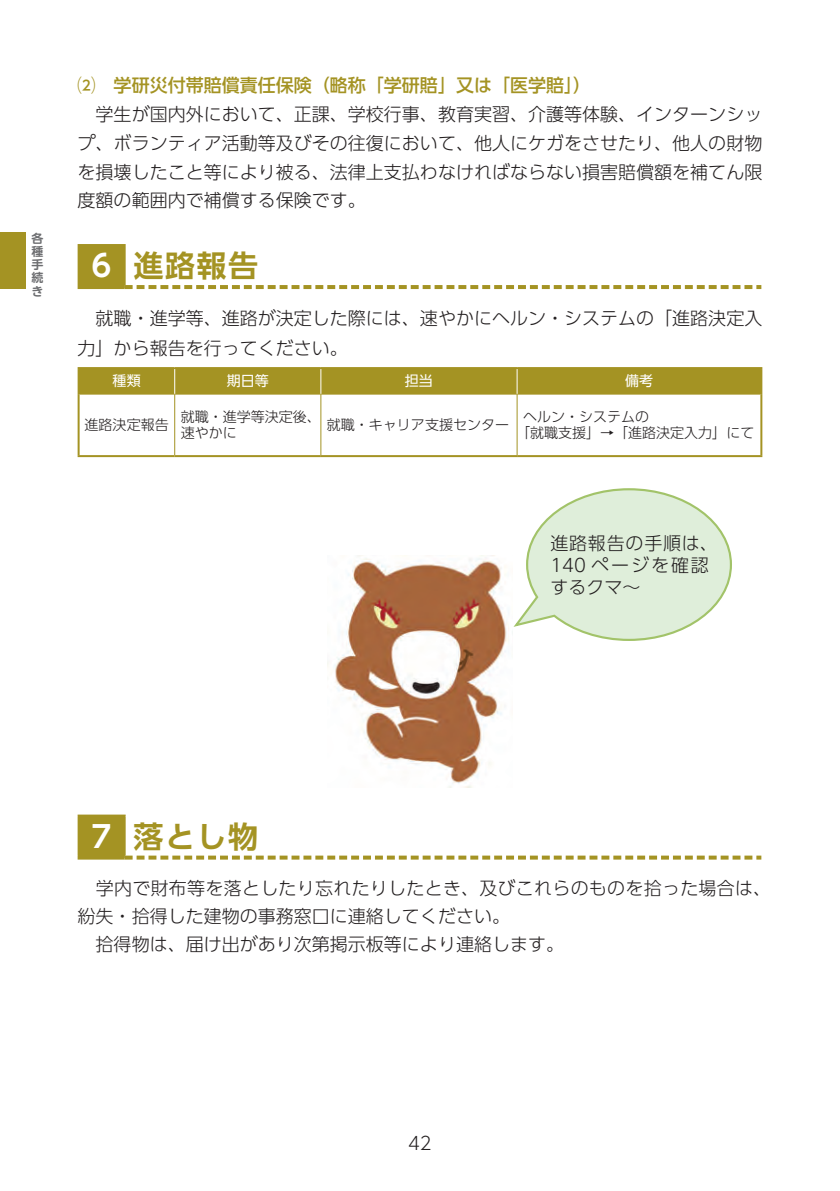
<style>
.page{position:relative;width:840px;height:1191px;background:#fff}
.page>*{position:absolute;margin:0;border:0;box-sizing:border-box;transform-origin:0 0}
.t1{font:700 30px "UD Shin Go Pr 6 De";letter-spacing:.05em;color:#a49323}
.t2{font:300 18px/28.8px "UD Shin Go Pro";color:#231f20}
.t3{font:500 18px "UD Shin Go Pro";color:#a49323}
.t4{font:300 18px/22px "UD Shin Go Pro";letter-spacing:.045em;color:#231f20}
.t5{font:300 18px "UD Shin Go Pr 6";color:#231f20}
.t6{font:300 14px/16px "UD Shin Go Pro";color:#231f20}
.t7{font:14px "UD Shin Go Pro";color:#fff}
.t8{font:700 12px/13.2px "UD Shin M Go Pr 6 De";color:#6c6d70;text-align:justify}
.s1{color:#fff}
</style>
<div class="page">
<div style="left:0;top:232px;width:26px;height:56px;background:#a49323"></div>
<div style="left:79px;top:245px;width:46px;height:42px;background:#a49323"></div>
<hr style="left:78px;top:244px;width:48px;height:2px;background:#a49323">
<hr style="left:78px;top:246px;width:2px;height:39px;background:#a49323">
<hr style="left:124px;top:246px;width:2px;height:39px;background:#a49323">
<svg style="left:125px;top:285px;width:636px;height:4px"></svg>
<hr style="left:78px;top:285px;width:47px;height:4px;background:#a49323">
<hr style="left:80px;top:394px;width:95px;height:1px;background:#a49323">
<hr style="left:175px;top:394px;width:146px;height:1px;background:#a49323">
<hr style="left:321px;top:394px;width:196px;height:1px;background:#a49323">
<hr style="left:517px;top:394px;width:243px;height:1px;background:#a49323">
<hr style="left:174px;top:394px;width:1px;height:61px;background:#a49323">
<hr style="left:320px;top:394px;width:1px;height:61px;background:#a49323">
<hr style="left:516px;top:394px;width:1px;height:61px;background:#a49323">
<hr style="left:78px;top:367px;width:97px;height:2px;background:#a49323">
<hr style="left:175px;top:367px;width:146px;height:2px;background:#a49323">
<hr style="left:321px;top:367px;width:196px;height:2px;background:#a49323">
<hr style="left:517px;top:367px;width:245px;height:2px;background:#a49323">
<hr style="left:760px;top:369px;width:2px;height:25px;background:#a49323">
<hr style="left:78px;top:394px;width:2px;height:61px;background:#a49323">
<hr style="left:760px;top:394px;width:2px;height:61px;background:#a49323">
<hr style="left:78px;top:455px;width:97px;height:2px;background:#a49323">
<hr style="left:175px;top:455px;width:146px;height:2px;background:#a49323">
<hr style="left:321px;top:455px;width:196px;height:2px;background:#a49323">
<hr style="left:517px;top:455px;width:245px;height:2px;background:#a49323">
<hr style="left:78px;top:369px;width:2px;height:25px;background:#a49323">
<div style="left:80px;top:369px;width:680px;height:25px;background:#a49323"></div>
<div style="left:79px;top:815px;width:46px;height:42px;background:#a49323"></div>
<hr style="left:78px;top:814px;width:48px;height:2px;background:#a49323">
<hr style="left:78px;top:816px;width:2px;height:39px;background:#a49323">
<hr style="left:124px;top:816px;width:2px;height:39px;background:#a49323">
<svg style="left:125px;top:855px;width:636px;height:4px"></svg>
<hr style="left:78px;top:855px;width:47px;height:4px;background:#a49323">
<img style="left:327px;top:555px;width:182px;height:232px">
<svg style="left:513px;top:488px;width:219px;height:153px"></svg>
<p class="t8" style="left:31px;top:231px;width:13px">各種手続き</p>
<p class="t3" style="left:78px;top:71px;width:515px">⑵　学研災付帯賠償責任保険（略称「学研賠」又は「医学賠」）</p>
<p class="t2" style="left:78px;top:99px;width:686px;text-align:justify">　学生が国内外において、正課、学校行事、教育実習、介護等体験、インターンシップ、ボランティア活動等及びその往復において、他人にケガをさせたり、他人の財物を損壊したこと等により被る、法律上支払わなければならない損害賠償額を補てん限度額の範囲内で補償する保険です。</p>
<h1 class="t1" style="left:87px;top:242px;width:173px"><span class="s1">６</span>進路報告</h1>
<p class="t2" style="left:78px;top:302px;width:686px;line-height:30px;text-indent:18px">就職・進学等、進路が決定した際には、速やかにヘルン・システムの「進路決定入力」から報告を行ってください。</p>
<p class="t7" style="left:113px;top:370px;width:30px">種類</p>
<p class="t7" style="left:227px;top:370px;width:43px">期日等</p>
<p class="t7" style="left:405px;top:370px;width:29px">担当</p>
<p class="t7" style="left:625px;top:370px;width:29px">備考</p>
<p class="t6" style="left:85px;top:416px;width:86px">進路決定報告</p>
<p class="t6" style="left:181px;top:408px;width:141px">就職・進学等決定後、速やかに</p>
<p class="t6" style="left:327px;top:416px;width:183px">就職・キャリア支援センター</p>
<p class="t6" style="left:516px;top:408px;width:239px;text-indent:7px">ヘルン・システムの<br>「就職支援」→「進路決定入力」にて</p>
<p class="t4" style="left:550px;top:532px;width:169px">進路報告の手順は、<br>140 ページを確認するクマ～</p>
<h1 class="t1" style="left:87px;top:812px;width:173px"><span class="s1">７</span>落とし物</h1>
<p class="t2" style="left:78px;top:874px;width:694px;line-height:28px">　学内で財布等を落としたり忘れたりしたとき、及びこれらのものを拾った場合は、紛失・拾得した建物の事務窓口に連絡してください。<br>　拾得物は、届け出があり次第掲示板等により連絡します。</p>
<p class="t5" style="left:408px;top:1128px;width:25px">42</p>
</div>
